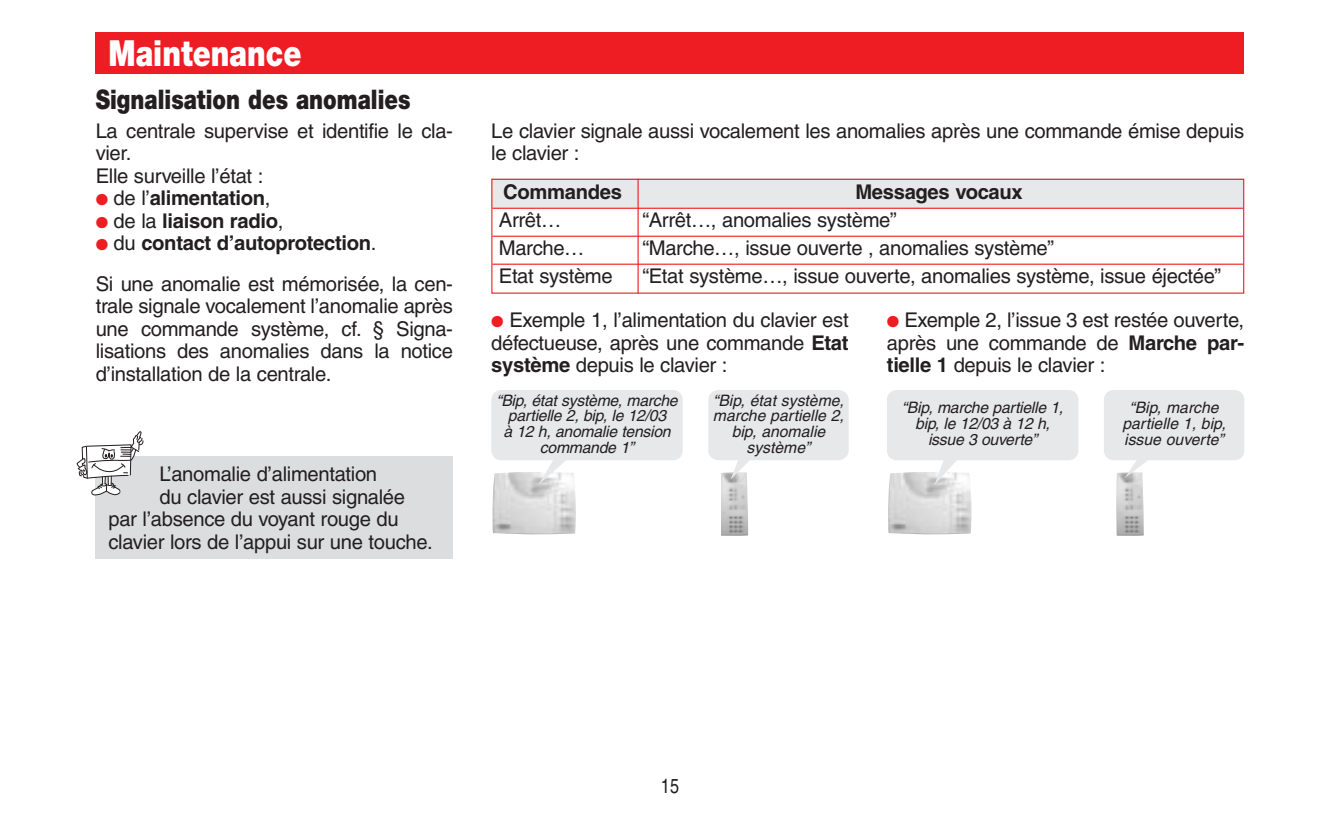
<style>
.page{position:relative;width:1340px;height:830px;background:#fff}
.page>*{position:absolute;margin:0;border:0;box-sizing:border-box;transform-origin:0 0}
.t1{font:900 36px "Helvetica Neue";color:#fff;scale:.8 1}
.t2{font:900 27px "Helvetica Neue";color:#231f20;scale:.8 1}
.t3{font:20.25px/22.5px "Helvetica";letter-spacing:-.015em;color:#231f20}
.t4{font:700 20.25px "Helvetica";letter-spacing:-.015em;color:#231f20}
.t5{font:20.25px "Helvetica";letter-spacing:-.015em;color:#231f20;scale:.8 1}
.t6{font:italic 15.75px/15.8px "Helvetica";letter-spacing:-.015em;color:#231f20;text-align:center}
.s1{color:#ee1d23}
.s2{font-weight:400}
.s3{font-weight:700}
</style>
<div class="page">
<img style="left:721px;top:479px;width:27px;height:56px">
<div style="left:96px;top:32px;width:1148px;height:41px;background:#ee1d23"></div>
<div style="left:96px;top:456px;width:357px;height:102px;background:#dcdddf"></div>
<svg style="left:77px;top:431px;width:66px;height:64px"></svg>
<img style="left:1116px;top:477px;width:27px;height:58px">
<svg style="left:708px;top:390px;width:140px;height:89px"></svg>
<div style="left:491px;top:179px;width:753px;height:29px;background:#e7e8e9"></div>
<div style="left:491px;top:179px;width:753px;height:114px;border:1px solid #ee1d23"></div>
<hr style="left:492px;top:207px;width:751px;height:2px;background:#ee1d23">
<hr style="left:492px;top:235px;width:751px;height:2px;background:#ee1d23">
<hr style="left:492px;top:263px;width:751px;height:1px;background:#ee1d23">
<hr style="left:637px;top:179px;width:1px;height:114px;background:#ee1d23">
<img style="left:492px;top:484px;width:84px;height:50px">
<img style="left:888px;top:485px;width:84px;height:49px">
<svg style="left:491px;top:390px;width:191px;height:94px"></svg>
<svg style="left:887px;top:390px;width:191px;height:95px"></svg>
<svg style="left:1104px;top:390px;width:140px;height:87px"></svg>
<h1 class="t1" style="left:108px;top:40px;width:243px">Maintenance</h1>
<h2 class="t2" style="left:96px;top:89px;width:395px">Signalisation des anomalies</h2>
<p class="t3" style="left:96px;top:121px;width:359px">La centrale supervise et identifie le cla&shy;vier.<br>Elle surveille l’état :</p>
<p class="t4" style="left:96px;top:190px;width:176px"><span class="s1">●</span> <span class="s2">de l’</span>alimentation<span class="s2">,</span></p>
<p class="t4" style="left:96px;top:213px;width:189px"><span class="s1">●</span> <span class="s2">de la</span> liaison radio<span class="s2">,</span></p>
<p class="t3" style="left:96px;top:225px;width:359px;line-height:40.5px"><span class="s1">●</span> du <span class="s3">contact d’autoprotection</span>.<br>Si une anomalie est mémorisée, la cen-</p>
<p class="t3" style="left:96px;top:297px;width:359px;text-align:justify">trale signale vocalement l’anomalie après une commande système, cf. § Signa&shy;lisations des anomalies dans la notice d’installation de la centrale.</p>
<p class="t3" style="left:159px;top:465px;width:219px">L’anomalie d’alimentation</p>
<p class="t3" style="left:159px;top:487px;width:247px">du clavier est aussi signalée</p>
<p class="t3" style="left:108px;top:510px;width:292px">par l’absence du voyant rouge du</p>
<p class="t3" style="left:108px;top:532px;width:326px">clavier lors de l’appui sur une touche.</p>
<p class="t3" style="left:491px;top:121px;width:754px">Le clavier signale aussi vocalement les anomalies après une commande émise depuis le clavier :</p>
<p class="t4" style="left:503px;top:185px;width:120px">Commandes</p>
<p class="t4" style="left:855px;top:185px;width:169px">Messages vocaux</p>
<p class="t3" style="left:499px;top:211px;width:64px">Arrêt…</p>
<p class="t3" style="left:642px;top:211px;width:256px">“Arrêt…, anomalies système”</p>
<p class="t3" style="left:499px;top:239px;width:87px">Marche…</p>
<p class="t3" style="left:642px;top:239px;width:413px">“Marche…, issue ouverte , anomalies système”</p>
<p class="t3" style="left:499px;top:267px;width:115px">Etat système</p>
<p class="t3" style="left:642px;top:267px;width:580px">“Etat système…, issue ouverte, anomalies système, issue éjectée”</p>
<p class="t3" style="left:491px;top:310px;width:359px;text-align:justify"><span class="s1">●</span> Exemple 1, l’alimentation du clavier est défectueuse, après une commande <span class="s3">Etat système</span> depuis le clavier :</p>
<p class="t3" style="left:887px;top:310px;width:359px;text-align:justify"><span class="s1">●</span> Exemple 2, l’issue 3 est restée ouverte, après une commande de <span class="s3">Marche par&shy;tielle 1</span> depuis le clavier :</p>
<p class="t6" style="left:713px;top:393px;width:133px">“Bip, état système, marche partielle 2, bip, anomalie système”</p>
<p class="t6" style="left:496px;top:393px;width:183px">“Bip, état système, marche partielle 2, bip, le 12/03<br>à 12 h, anomalie tension commande 1”</p>
<p class="t6" style="left:902px;top:401px;width:163px">“Bip, marche partielle 1, bip, le 12/03 à 12 h, issue 3 ouverte”</p>
<p class="t6" style="left:1122px;top:401px;width:105px">“Bip, marche partielle 1, bip, issue ouverte”</p>
<p class="t5" style="left:661px;top:778px;width:24px">15</p>
</div>
